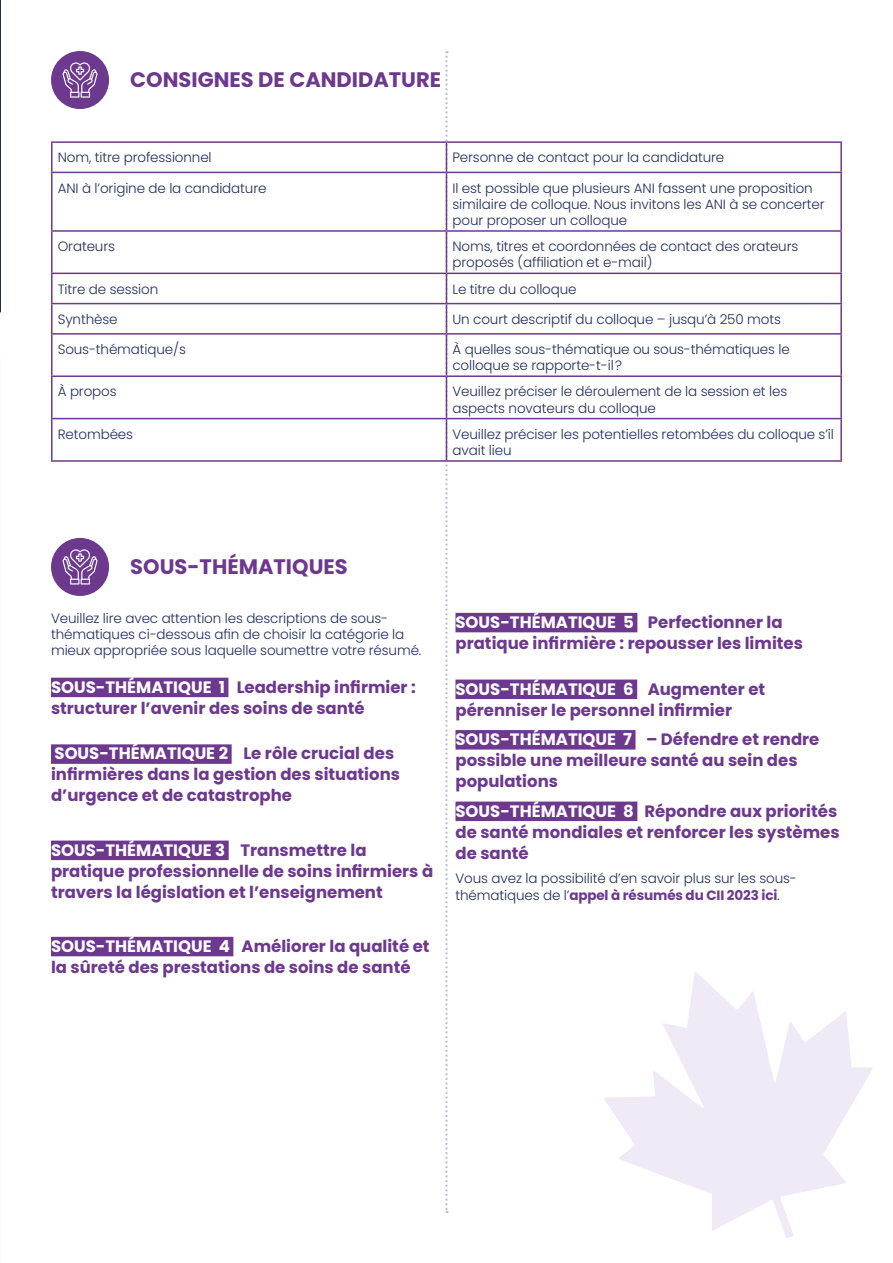
<style>
.page{position:relative;width:893px;height:1263px;background:#fff}
.page>*{position:absolute;margin:0;border:0;box-sizing:border-box;transform-origin:0 0}
.t1{font:700 21px "Poppins";color:#6c398e}
.t2{font:700 16.5px/21px "Poppins";color:#6c398e}
.t3{font:300 13.5px/16.2px "Poppins";letter-spacing:-.01em;color:#212e5c}
.s1{color:#fff}
.s2{font-weight:700;color:#6c398e}
</style>
<div class="page">
<svg style="left:0;top:0;width:1px;height:313px"></svg>
<svg style="left:604px;top:972px;width:269px;height:266px"></svg>
<div style="left:51px;top:538px;width:58px;height:58px;background:#6c398e;border-radius:50%"></div>
<svg style="left:63px;top:549px;width:35px;height:35px"></svg>
<div style="left:51px;top:678px;width:177px;height:19px;background:#6c398e"></div>
<div style="left:51px;top:744px;width:181px;height:20px;background:#6c398e"></div>
<div style="left:51px;top:840px;width:178px;height:20px;background:#6c398e"></div>
<div style="left:51px;top:937px;width:182px;height:19px;background:#6c398e"></div>
<div style="left:455px;top:613px;width:182px;height:19px;background:#6c398e"></div>
<div style="left:455px;top:679px;width:182px;height:20px;background:#6c398e"></div>
<div style="left:455px;top:730px;width:180px;height:19px;background:#6c398e"></div>
<div style="left:455px;top:801px;width:182px;height:20px;background:#6c398e"></div>
<div style="left:51px;top:51px;width:58px;height:58px;background:#6c398e;border-radius:50%"></div>
<svg style="left:63px;top:62px;width:35px;height:36px"></svg>
<hr style="left:51px;top:141px;width:395px;height:2px;background:#6c398e">
<hr style="left:51px;top:143px;width:2px;height:29px;background:#6c398e">
<hr style="left:446px;top:141px;width:396px;height:2px;background:#6c398e">
<hr style="left:840px;top:143px;width:2px;height:29px;background:#6c398e">
<hr style="left:51px;top:172px;width:395px;height:1px;background:#6c398e">
<hr style="left:51px;top:173px;width:2px;height:57px;background:#6c398e">
<hr style="left:446px;top:172px;width:396px;height:1px;background:#6c398e">
<hr style="left:840px;top:173px;width:2px;height:57px;background:#6c398e">
<hr style="left:51px;top:230px;width:395px;height:2px;background:#6c398e">
<hr style="left:51px;top:232px;width:2px;height:41px;background:#6c398e">
<hr style="left:446px;top:230px;width:396px;height:2px;background:#6c398e">
<hr style="left:840px;top:232px;width:2px;height:41px;background:#6c398e">
<hr style="left:51px;top:273px;width:395px;height:1px;background:#6c398e">
<hr style="left:51px;top:274px;width:2px;height:29px;background:#6c398e">
<hr style="left:446px;top:273px;width:396px;height:1px;background:#6c398e">
<hr style="left:840px;top:274px;width:2px;height:29px;background:#6c398e">
<hr style="left:51px;top:303px;width:395px;height:1px;background:#6c398e">
<hr style="left:51px;top:304px;width:2px;height:29px;background:#6c398e">
<hr style="left:446px;top:303px;width:396px;height:1px;background:#6c398e">
<svg style="left:445px;top:51px;width:3px;height:1162px"></svg>
<hr style="left:840px;top:304px;width:2px;height:29px;background:#6c398e">
<hr style="left:51px;top:333px;width:395px;height:2px;background:#6c398e">
<hr style="left:51px;top:335px;width:2px;height:40px;background:#6c398e">
<hr style="left:446px;top:333px;width:396px;height:2px;background:#6c398e">
<hr style="left:446px;top:335px;width:1px;height:40px;background:#6c398e">
<hr style="left:840px;top:335px;width:2px;height:40px;background:#6c398e">
<hr style="left:51px;top:375px;width:395px;height:2px;background:#6c398e">
<hr style="left:51px;top:377px;width:2px;height:41px;background:#6c398e">
<hr style="left:446px;top:375px;width:396px;height:2px;background:#6c398e">
<hr style="left:446px;top:377px;width:1px;height:41px;background:#6c398e">
<hr style="left:840px;top:377px;width:2px;height:41px;background:#6c398e">
<hr style="left:51px;top:418px;width:395px;height:1px;background:#6c398e">
<hr style="left:51px;top:419px;width:2px;height:41px;background:#6c398e">
<hr style="left:446px;top:418px;width:396px;height:1px;background:#6c398e">
<hr style="left:446px;top:419px;width:1px;height:41px;background:#6c398e">
<hr style="left:840px;top:419px;width:2px;height:41px;background:#6c398e">
<hr style="left:51px;top:460px;width:395px;height:2px;background:#6c398e">
<hr style="left:446px;top:460px;width:396px;height:2px;background:#6c398e">
<h1 class="t1" style="left:130px;top:67px;width:312px">CONSIGNES DE CANDIDATURE</h1>
<p class="t3" style="left:58px;top:150px;width:155px">Nom, titre professionnel</p>
<p class="t3" style="left:452px;top:150px;width:273px">Personne de contact pour la candidature</p>
<p class="t3" style="left:58px;top:180px;width:210px">ANI à l’origine de la candidature</p>
<p class="t3" style="left:452px;top:180px;width:374px">Il est possible que plusieurs ANI fassent une proposition similaire de colloque. Nous invitons les ANI à se concerter pour proposer un colloque</p>
<p class="t3" style="left:58px;top:238px;width:59px">Orateurs</p>
<p class="t3" style="left:452px;top:238px;width:347px">Noms, titres et coordonnées de contact des orateurs proposés (affiliation et e-mail)</p>
<p class="t3" style="left:58px;top:281px;width:102px">Titre de session</p>
<p class="t3" style="left:452px;top:281px;width:126px">Le titre du colloque</p>
<p class="t3" style="left:58px;top:311px;width:61px">Synthèse</p>
<p class="t3" style="left:452px;top:311px;width:330px">Un court descriptif du colloque – jusqu’à 250 mots</p>
<p class="t3" style="left:58px;top:341px;width:130px">Sous-thématique/s</p>
<p class="t3" style="left:452px;top:341px;width:339px">À quelles sous-thématique ou sous-thématiques le colloque se rapporte-t-il?</p>
<p class="t3" style="left:58px;top:384px;width:60px">À propos</p>
<p class="t3" style="left:452px;top:384px;width:336px">Veuillez préciser le déroulement de la session et les aspects novateurs du colloque</p>
<p class="t3" style="left:58px;top:426px;width:77px">Retombées</p>
<p class="t3" style="left:452px;top:426px;width:383px">Veuillez préciser les potentielles retombées du colloque s’il avait lieu</p>
<h1 class="t1" style="left:130px;top:554px;width:219px">SOUS-THÉMATIQUES</h1>
<p class="t3" style="left:51px;top:610px;width:372px">Veuillez lire avec attention les descriptions de sous&shy;thématiques ci-dessous afin de choisir la catégorie la mieux appropriée sous laquelle soumettre votre résumé.</p>
<p class="t2" style="left:51px;top:676px;width:366px"><span class="s1">SOUS-THÉMATIQUE 1</span> Leadership infirmier : structurer l’avenir des soins de santé</p>
<p class="t2" style="left:51px;top:743px;width:350px"><span class="s1">SOUS-THÉMATIQUE 2</span> Le rôle crucial des infirmières dans la gestion des situations d’urgence et de catastrophe</p>
<p class="t2" style="left:51px;top:839px;width:384px"><span class="s1">SOUS-THÉMATIQUE 3</span> Transmettre la pratique professionnelle de soins infirmiers à travers la législation et l’enseignement</p>
<p class="t2" style="left:51px;top:936px;width:380px"><span class="s1">SOUS-THÉMATIQUE 4</span> Améliorer la qualité et la sûreté des prestations de soins de santé</p>
<p class="t2" style="left:455px;top:612px;width:349px"><span class="s1">SOUS-THÉMATIQUE 5</span> Perfectionner la pratique infirmière : repousser les limites</p>
<p class="t2" style="left:455px;top:678px;width:311px"><span class="s1">SOUS-THÉMATIQUE 6</span> Augmenter et pérenniser le personnel infirmier</p>
<p class="t2" style="left:455px;top:729px;width:365px"><span class="s1">SOUS-THÉMATIQUE 7</span> – Défendre et rendre possible une meilleure santé au sein des populations</p>
<p class="t2" style="left:455px;top:800px;width:386px"><span class="s1">SOUS-THÉMATIQUE 8</span> Répondre aux priorités de santé mondiales et renforcer les systèmes de santé</p>
<p class="t3" style="left:455px;top:870px;width:343px">Vous avez la possibilité d’en savoir plus sur les sous&shy;thématiques de l’<span class="s2">appel à résumés du CII 2023 ici</span>.</p>
</div>
